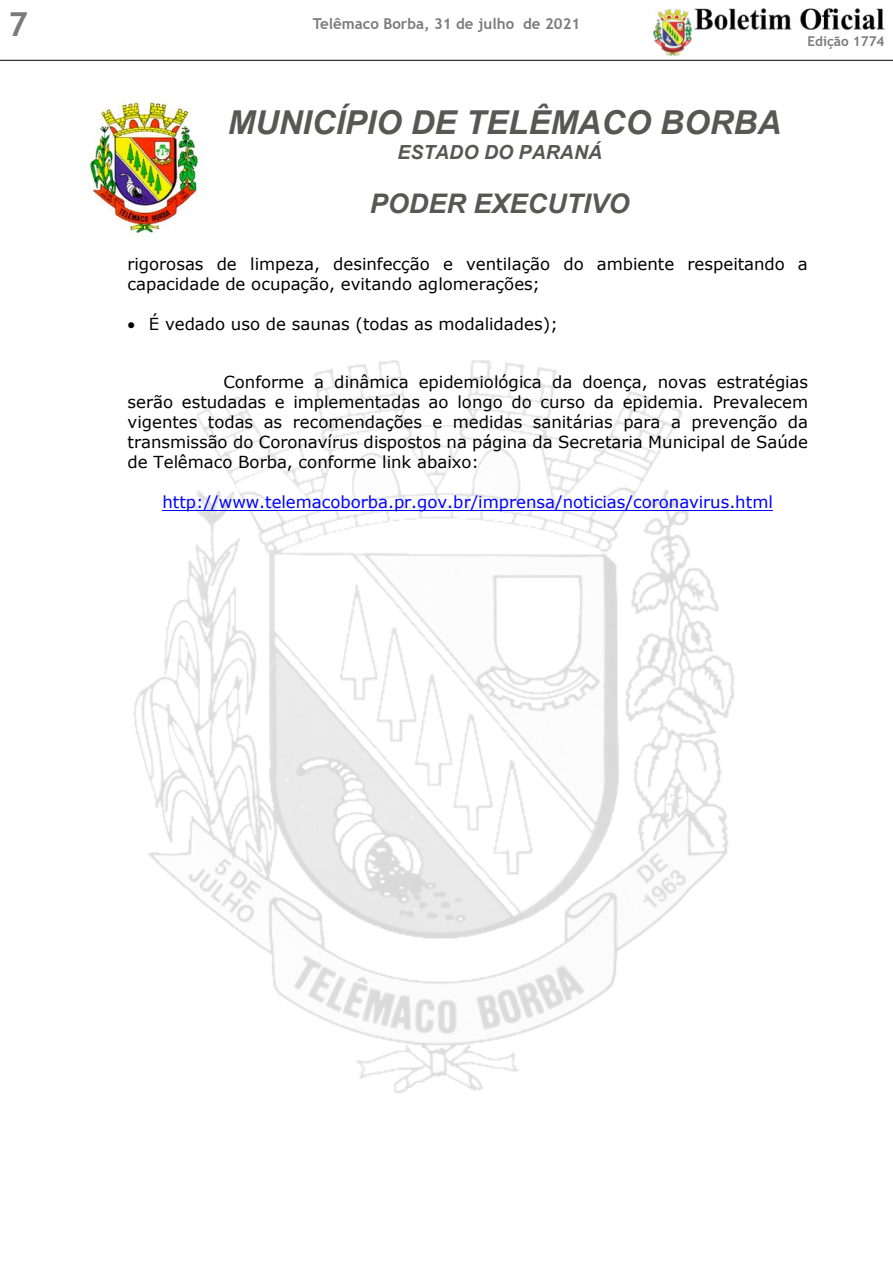
<style>
.page{position:relative;width:893px;height:1263px;background:#fff}
.page>*{position:absolute;margin:0;border:0;box-sizing:border-box;transform-origin:0 0}
.t1{font:italic 700 33px "Arial";color:#575756}
.t2{font:700 33px "Trebuchet MS";color:#7c7b7b}
.t3{font:italic 700 27px "Arial";color:#575756}
.t4{font:italic 700 19.5px "Arial";color:#575756}
.t5{font:16.5px/20.1px "Verdana";letter-spacing:-.005em;color:#000}
.t6{font:16.5px "Verdana";letter-spacing:-.005em;color:#00f}
.t7{font:700 15px "Trebuchet MS";color:#7c7b7b}
.t8{font:700 13.5px "Trebuchet MS";color:#7c7b7b}
</style>
<div class="page">
<img style="left:653px;top:9px;width:43px;height:47px">
<img style="left:693px;top:8px;width:191px;height:21px">
<hr style="left:0;top:60px;width:893px;height:1px;background:#000">
<img style="left:89px;top:98px;width:114px;height:139px">
<img style="left:133px;top:360px;width:601px;height:734px">
<hr style="left:163px;top:510px;width:610px;height:1px;background:#00f">
<h1 class="t2" style="left:9px;top:3px;width:21px">7</h1>
<p class="t7" style="left:313px;top:14px;width:269px">Telêmaco Borba, 31 de julho de 2021</p>
<h1 class="t1" style="left:228px;top:100px;width:555px">MUNICÍPIO DE TELÊMACO BORBA</h1>
<p class="t4" style="left:397px;top:140px;width:206px">ESTADO DO PARANÁ</p>
<h2 class="t3" style="left:370px;top:185px;width:261px">PODER EXECUTIVO</h2>
<p class="t8" style="left:807px;top:33px;width:79px">Edição 1774</p>
<p class="t5" style="left:128px;top:254px;width:682px">rigorosas de limpeza, desinfecção e ventilação do ambiente respeitando a capacidade de ocupação, evitando aglomerações;</p>
<p class="t5" style="left:128px;top:314px;width:432px">• É vedado uso de saunas (todas as modalidades);</p>
<p class="t5" style="left:128px;top:372px;width:682px;text-align:justify;text-indent:96px">Conforme a dinâmica epidemiológica da doença, novas estratégias serão estudadas e implementadas ao longo do curso da epidemia. Prevalecem vigentes todas as recomendações e medidas sanitárias para a prevenção da transmissão do Coronavírus dispostos na página da Secretaria Municipal de Saúde de Telêmaco Borba, conforme link abaixo:</p>
<p class="t6" style="left:162px;top:491px;width:612px">http://www.telemacoborba.pr.gov.br/imprensa/noticias/coronavirus.html</p>
</div>
